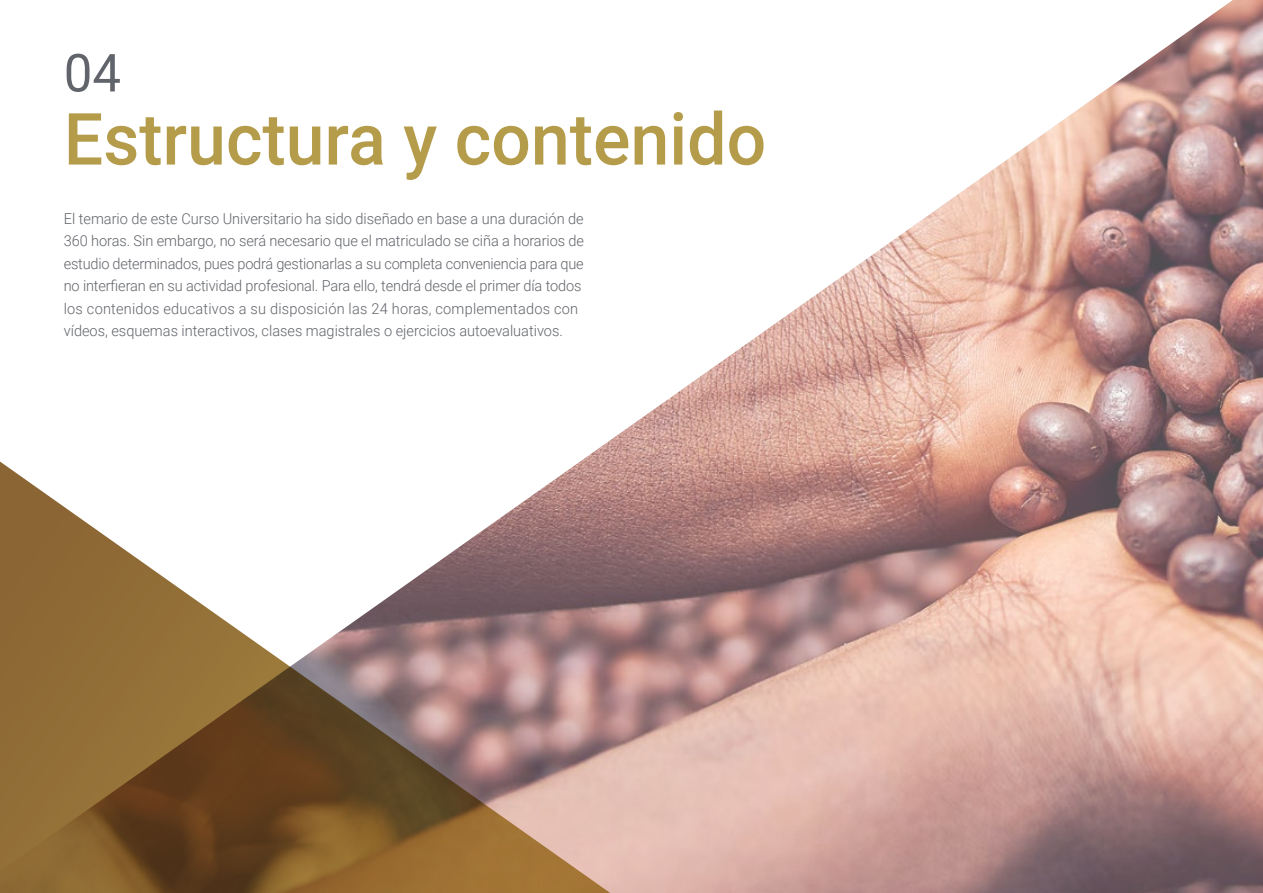
<style>
.page{position:relative;width:1263px;height:893px;background:#fff}
.page>*{position:absolute;margin:0;border:0;box-sizing:border-box;transform-origin:0 0}
.t1{font:500 72px "Roboto";color:#b49c4b}
.t2{font:52.5px "Roboto";color:#61646a}
.t3{font:300 15px/22.5px "Roboto";letter-spacing:-.005em;color:#61646a}
</style>
<div class="page">
<img style="left:602px;top:0;width:661px;height:893px">
<svg style="left:0;top:446px;width:640px;height:447px"></svg>
<h2 class="t2" style="left:64px;top:36px;width:59px">04</h2>
<h1 class="t1" style="left:64px;top:89px;width:704px">Estructura y contenido</h1>
<p class="t3" style="left:64px;top:207px;width:522px">El temario de este Curso Universitario ha sido diseñado en base a una duración de 360 horas. Sin embargo, no será necesario que el matriculado se ciña a horarios de estudio determinados, pues podrá gestionarlas a su completa conveniencia para que no interfieran en su actividad profesional. Para ello, tendrá desde el primer día todos los contenidos educativos a su disposición las 24 horas, complementados con vídeos, esquemas interactivos, clases magistrales o ejercicios autoevaluativos.</p>
</div>
